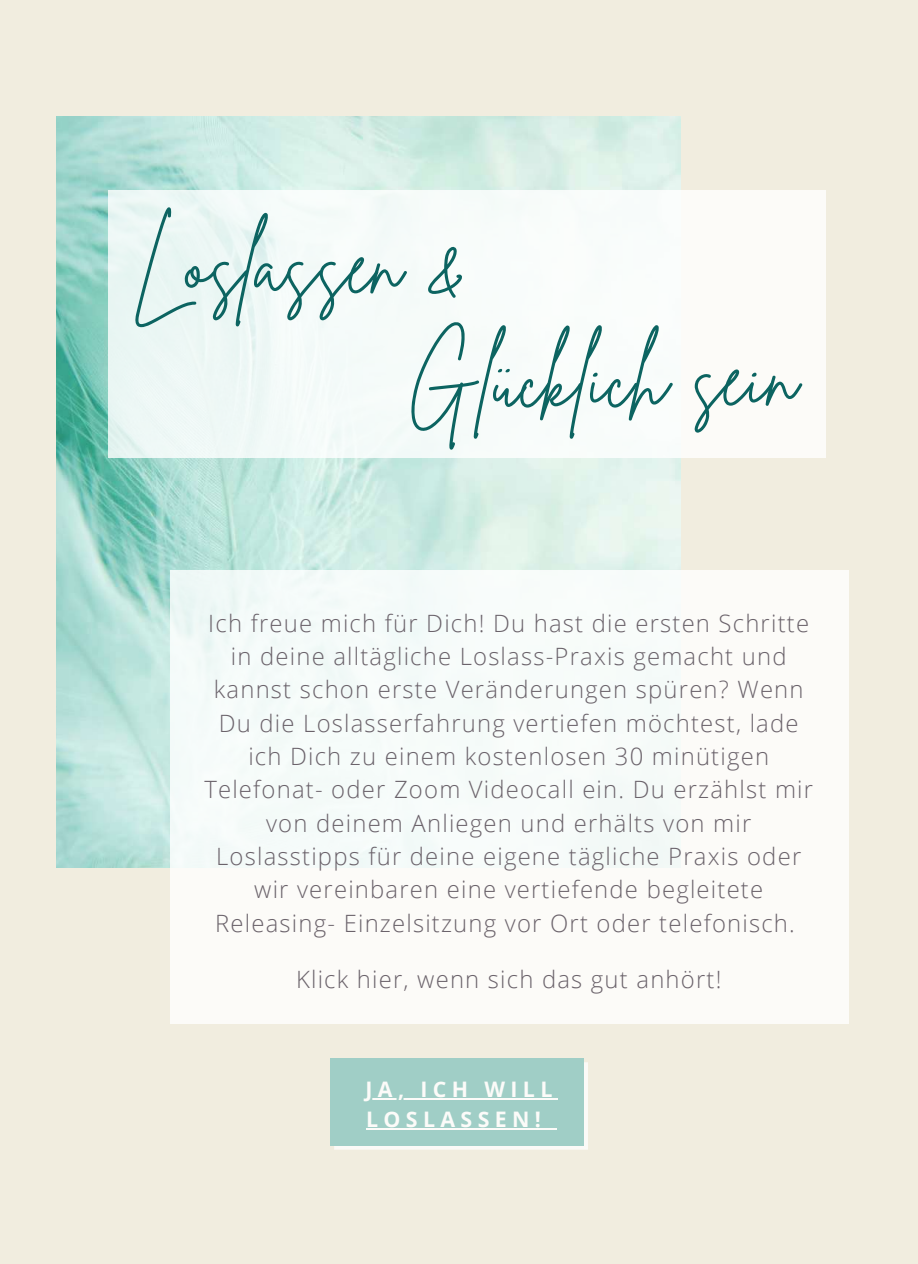
<style>
.page{position:relative;width:918px;height:1264px;background:#fff}
.page>*{position:absolute;margin:0;border:0;box-sizing:border-box;transform-origin:0 0}
.t1{font:80.25px/112.2px "Brittany Signature";color:#0c6461}
.t2{font:300 23.85px/33.3px "Open Sans";letter-spacing:.05em;color:#6b636b;text-align:center}
.t3{font:700 21.45px/29.8px "Open Sans";letter-spacing:.25em;color:#fff}
</style>
<div class="page">
<div style="left:0;top:0;width:918px;height:1263px;background:#f1eddf"></div>
<img style="left:56px;top:117px;width:625px;height:750px">
<div style="left:108px;top:190px;width:718px;height:268px;background:linear-gradient(to right,#ecf8f6,#fffdfb)"></div>
<div style="left:170px;top:570px;width:678px;height:454px;background:#fcfbf8"></div>
<div style="left:330px;top:1057px;width:254px;height:88px;background:#a0cec6"></div>
<svg style="left:334px;top:1062px;width:254px;height:87px"></svg>
<h1 class="t1" style="left:407px;top:211px;width:392px;text-indent:-276px">Loslassen &amp;<br>Glücklich sein</h1>
<p class="t2" style="left:204px;top:605px;width:610px">Ich freue mich für Dich! Du hast die ersten Schritte in deine alltägliche Loslass-Praxis gemacht und kannst schon erste Veränderungen spüren? Wenn Du die Loslasserfahrung vertiefen möchtest, lade ich Dich zu einem kostenlosen 30 minütigen Telefonat- oder Zoom Videocall ein. Du erzählst mir von deinem Anliegen und erhälts von mir Loslasstipps für deine eigene tägliche Praxis oder wir vereinbaren eine vertiefende begleitete Releasing- Einzelsitzung vor Ort oder telefonisch.</p>
<p class="t2" style="left:296px;top:961px;width:427px">Klick hier, wenn sich das gut anhört!</p>
<p class="t3" style="left:366px;top:1073px;width:188px">JA, ICH WILL<br>LOSLASSEN!</p>
</div>
